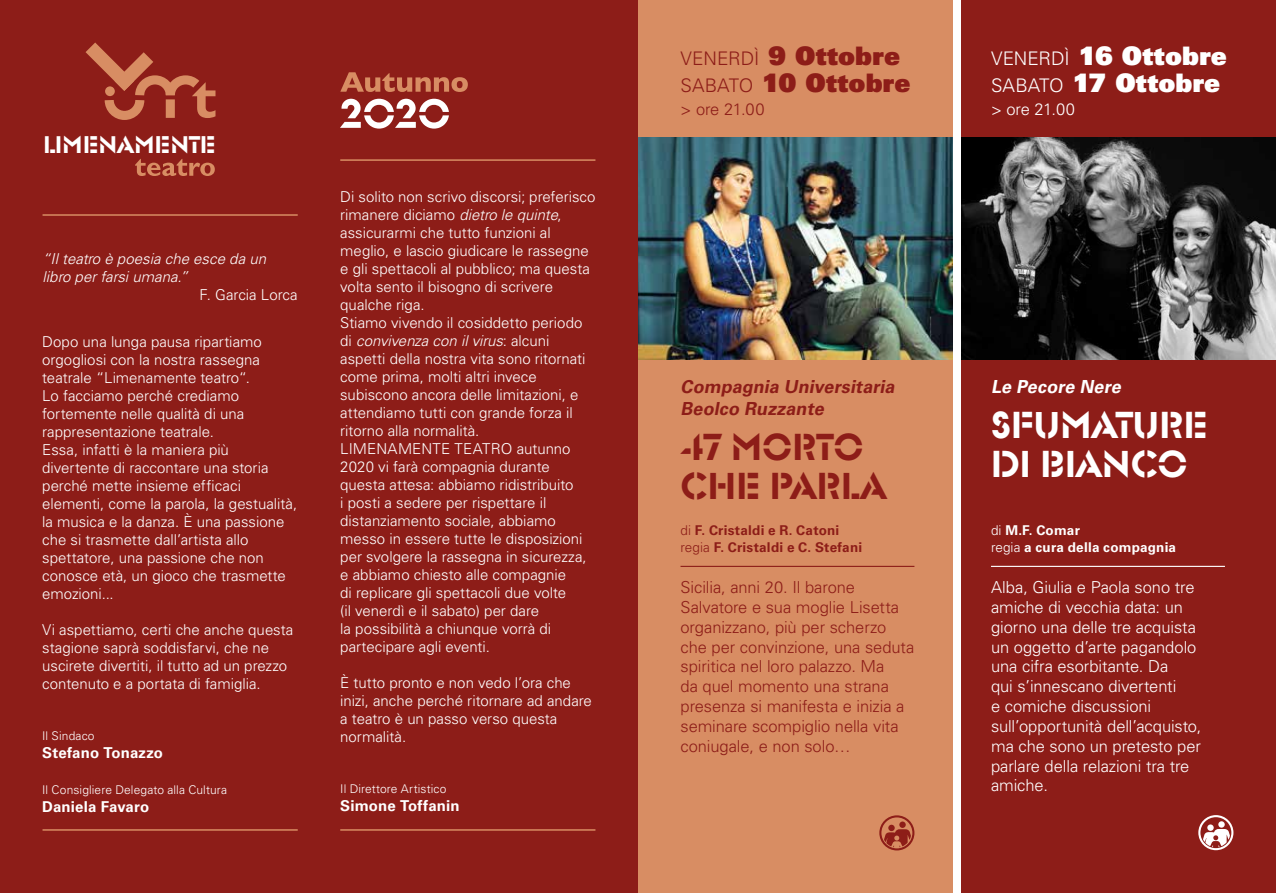
<style>
.page{position:relative;width:1276px;height:893px;background:#fff}
.page>*{position:absolute;margin:0;border:0;box-sizing:border-box;transform-origin:0 0}
.t1{font:39px/39px "Glaser Ste D";letter-spacing:.015em;color:#fff}
.t2{font:39px/39px "Glaser Ste D";letter-spacing:.005em;color:#8d1d18}
.t3{font:25.5px/27px "Univers LT Std X Black";letter-spacing:.01em;color:#fff}
.t4{font:25.5px/27px "Univers LT Std X Black";letter-spacing:.01em;color:#8d1d18}
.t5{font:25.05px "Glaser Ste D";letter-spacing:.02em;color:#fff}
.t6{font:italic 700 18px/21.6px "Univers LT Std";color:#8d1d18}
.t7{font:italic 700 18px "Univers LT Std";color:#fff}
.t8{font:300 16.5px/19.8px "Univers LT Std";letter-spacing:-.005em;color:#fff}
.t9{font:300 16.5px/19.8px "Univers LT Std";letter-spacing:-.005em;color:#8d1d18}
.t10{font:300 15px/18px "Univers LT Std";color:#fff}
.t11{font:italic 300 15px/18px "Univers LT Std";color:#fff}
.t12{font:700 15px "Univers LT Std";letter-spacing:.01em;color:#fff}
.t13{font:700 13.5px/16.2px "Univers LT Std";letter-spacing:.02em;color:#8d1d18}
.t14{font:700 13.5px/16.2px "Univers LT Std";letter-spacing:.015em;color:#fff}
.t15{font:300 12px "Univers LT Std";letter-spacing:.01em;color:#fff}
.s1{font-style:italic}
.s2{font-family:"Univers LT Std";font-weight:300;font-size:18.75px}
.s3{font-weight:300}
</style>
<div class="page">
<div style="left:638px;top:0;width:314px;height:893px;background:#d88d63"></div>
<div style="left:961px;top:0;width:315px;height:893px;background:#8d1d18"></div>
<div style="left:0;top:0;width:638px;height:893px;background:#8d1d18"></div>
<hr style="left:43px;top:214px;width:255px;height:2px;background:#d88d63">
<hr style="left:340px;top:159px;width:255px;height:2px;background:#d88d63">
<hr style="left:43px;top:829px;width:255px;height:2px;background:#d88d63">
<hr style="left:340px;top:829px;width:255px;height:2px;background:#d88d63">
<img style="left:638px;top:137px;width:314px;height:222px">
<img style="left:961px;top:137px;width:315px;height:222px">
<hr style="left:680px;top:566px;width:234px;height:1px;background:#8d1d18">
<div style="left:879px;top:815px;width:35px;height:35px;border:2px solid #8d1d18;border-radius:50%"></div>
<div style="left:899px;top:821px;width:6px;height:7px;background:#8d1d18;border-radius:50%"></div>
<svg style="left:884px;top:825px;width:27px;height:22px"></svg>
<hr style="left:991px;top:566px;width:234px;height:1px;background:#fff">
<svg style="left:86px;top:43px;width:129px;height:77px"></svg>
<div style="left:166px;top:99px;width:9px;height:19px;background:#d88d63"></div>
<svg style="left:135px;top:159px;width:80px;height:17px"></svg>
<div style="left:1198px;top:815px;width:35px;height:35px;border:2px solid #fff;border-radius:50%"></div>
<div style="left:1218px;top:821px;width:6px;height:7px;background:#fff;border-radius:50%"></div>
<div style="left:1207px;top:824px;width:6px;height:7px;background:#fff;border-radius:50%"></div>
<svg style="left:1203px;top:829px;width:27px;height:18px"></svg>
<svg style="left:340px;top:99px;width:109px;height:30px"></svg>
<svg style="left:340px;top:72px;width:128px;height:20px"></svg>
<h3 class="t5" style="left:43px;top:131px;width:174px">LIMENAMENTE</h3>
<p class="t11" style="left:43px;top:250px;width:225px">“Il teatro è poesia che esce da un libro per farsi umana.”</p>
<p class="t10" style="left:200px;top:286px;width:100px">F. Garcia Lorca</p>
<p class="t10" style="left:42px;top:333px;width:257px">Dopo una lunga pausa ripartiamo orgogliosi con la nostra rassegna teatrale “Limenamente teatro“.<br>Lo facciamo perché crediamo fortemente nelle qualità di una rappresentazione teatrale.<br>Essa, infatti è la maniera più divertente di raccontare una storia perché mette insieme efficaci elementi, come la parola, la gestualità, la musica e la danza. È una passione che si trasmette dall’artista allo spettatore, una passione che non conosce età, un gioco che trasmette emozioni...</p>
<p class="t10" style="left:42px;top:621px;width:253px">Vi aspettiamo, certi che anche questa stagione saprà soddisfarvi, che ne uscirete divertiti, il tutto ad un prezzo contenuto e a portata di famiglia.</p>
<p class="t15" style="left:42px;top:728px;width:54px">Il Sindaco</p>
<p class="t12" style="left:42px;top:744px;width:122px">Stefano Tonazzo</p>
<p class="t15" style="left:42px;top:782px;width:186px">Il Consigliere Delegato alla Cultura</p>
<p class="t12" style="left:42px;top:798px;width:109px">Daniela Favaro</p>
<p class="t10" style="left:340px;top:188px;width:257px">Di solito non scrivo discorsi; preferisco rimanere diciamo <span class="s1">dietro le quinte</span>, assicurarmi che tutto funzioni al meglio, e lascio giudicare le rassegne e gli spettacoli al pubblico; ma questa volta sento il bisogno di scrivere qualche riga.<br>Stiamo vivendo il cosiddetto periodo di <span class="s1">convivenza con il virus</span>: alcuni aspetti della nostra vita sono ritornati come prima, molti altri invece subiscono ancora delle limitazioni, e attendiamo tutti con grande forza il ritorno alla normalità.<br>LIMENAMENTE TEATRO autunno 2020 vi farà compagnia durante questa attesa: abbiamo ridistribuito<br>i posti a sedere per rispettare il distanziamento sociale, abbiamo messo in essere tutte le disposizioni per svolgere la rassegna in sicurezza, e abbiamo chiesto alle compagnie<br>di replicare gli spettacoli due volte<br>(il venerdì e il sabato) per dare<br>la possibilità a chiunque vorrà di partecipare agli eventi.</p>
<p class="t10" style="left:340px;top:674px;width:253px">È tutto pronto e non vedo l’ora che inizi, anche perché ritornare ad andare a teatro è un passo verso questa normalità.</p>
<p class="t15" style="left:340px;top:781px;width:108px">Il Direttore Artistico</p>
<p class="t12" style="left:340px;top:797px;width:121px">Simone Toffanin</p>
<h2 class="t4" style="left:680px;top:42px;width:231px"><span class="s2">VENERDÌ</span> 9 Ottobre<br><span class="s2">SABATO</span> 10 Ottobre</h2>
<p class="t9" style="left:680px;top:99px;width:85px">&gt; ore 21.00</p>
<h2 class="t3" style="left:991px;top:42px;width:237px"><span class="s2">VENERDÌ</span> 16 Ottobre<br><span class="s2">SABATO</span> 17 Ottobre</h2>
<p class="t8" style="left:991px;top:99px;width:85px">&gt; ore 21.00</p>
<p class="t6" style="left:680px;top:376px;width:219px">Compagnia Universitaria<br>Beolco Ruzzante</p>
<h1 class="t2" style="left:680px;top:429px;width:207px">47 MORTO<br>CHE PARLA</h1>
<p class="t13" style="left:680px;top:523px;width:183px"><span class="s3">di</span> F. Cristaldi e R. Catoni <span class="s3">regia</span> F. Cristaldi e C. Stefani</p>
<p class="t7" style="left:991px;top:377px;width:135px">Le Pecore Nere</p>
<h1 class="t1" style="left:991px;top:407px;width:218px">SFUMATURE<br>DI BIANCO</h1>
<p class="t14" style="left:991px;top:523px;width:187px"><span class="s3">di</span> M.F. Comar<br><span class="s3">regia</span> a cura della compagnia</p>
<p class="t9" style="left:680px;top:577px;width:235px">Sicilia, anni 20. Il barone<br>Salvatore e sua moglie Lisetta organizzano, più per scherzo che per convinzione, una seduta spiritica nel loro palazzo. Ma<br>da quel momento una strana presenza si manifesta e inizia a seminare scompiglio nella vita coniugale, e non solo…</p>
<p class="t8" style="left:991px;top:577px;width:212px">Alba, Giulia e Paola sono tre amiche di vecchia data: un giorno una delle tre acquista un oggetto d’arte pagandolo una cifra esorbitante. Da<br>qui s’innescano divertenti<br>e comiche discussioni sull’opportunità dell’acquisto, ma che sono un pretesto per parlare della relazioni tra tre amiche.</p>
</div>
